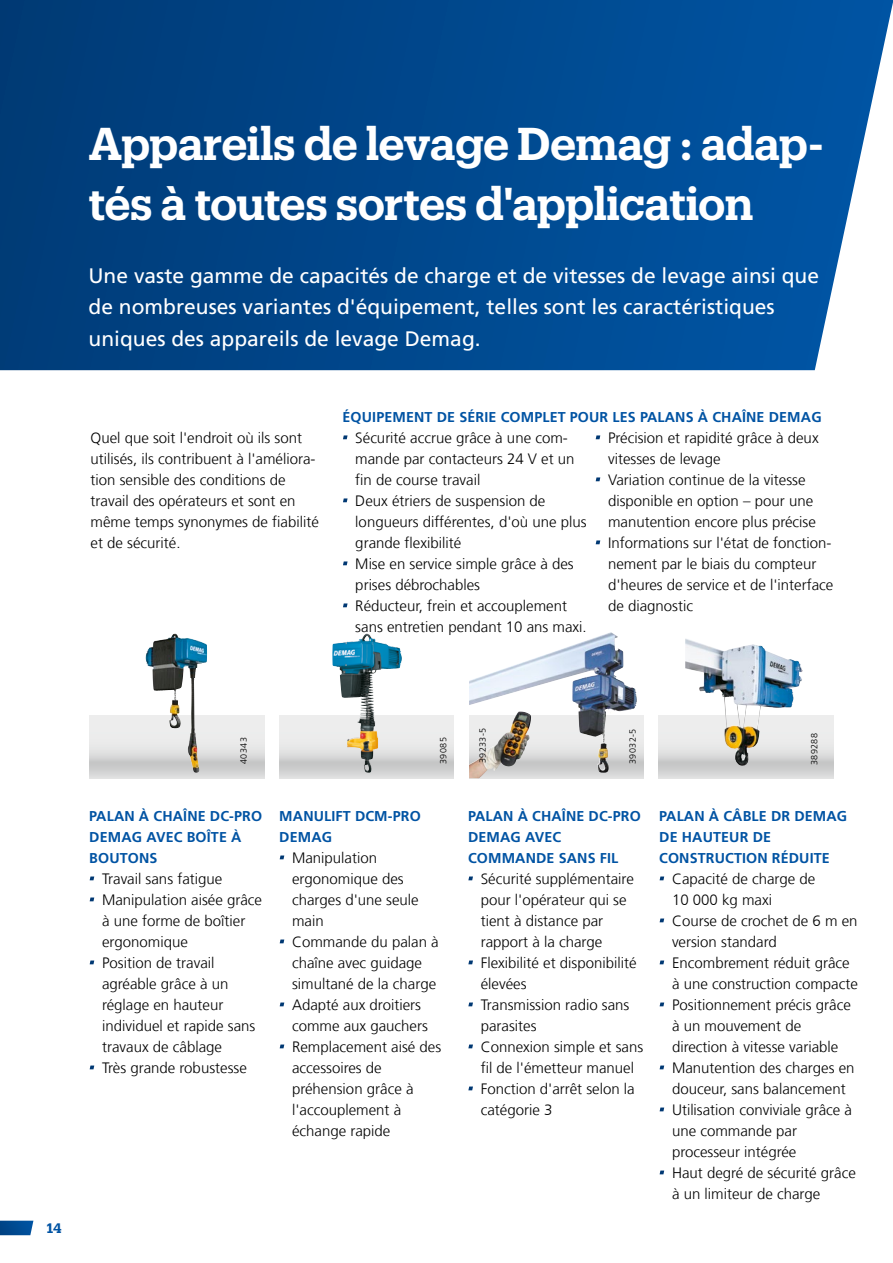
<style>
.page{position:relative;width:893px;height:1263px;background:#fff}
.page>*{position:absolute;margin:0;border:0;box-sizing:border-box;transform-origin:0 0}
.t1{font:600 45px/60px "Produkt";letter-spacing:-.02em;color:#fff}
.t2{font:21px/31.5px "Frutiger LT Com";color:#fff}
.t3{font:300 15px/21px "Frutiger LT Com";color:#000}
.t4{font:700 14.25px/21px "Frutiger LT Com";letter-spacing:.01em;color:#0053a3}
.t5{font:600 13.5px "Produkt";color:#0053a3}
.t6{font:300 9px "Frutiger LT Com";letter-spacing:.05em;color:#000}
.s1{color:#fff}
</style>
<div class="page">
<svg style="left:659px;top:716px;width:174px;height:62px;background:#dcdddd"></svg>
<svg style="left:89px;top:716px;width:175px;height:62px;background:#dbdbda"></svg>
<svg style="left:279px;top:716px;width:175px;height:62px;background:#dad8d3"></svg>
<svg style="left:469px;top:716px;width:175px;height:62px;background:#d6d5d3"></svg>
<img style="left:146px;top:633px;width:29px;height:85px">
<img style="left:332px;top:633px;width:35px;height:75px">
<img style="left:469px;top:666px;width:134px;height:100px">
<img style="left:685px;top:639px;width:118px;height:127px">
<svg style="left:513px;top:711px;width:7px;height:10px"></svg>
<svg style="left:0;top:0;width:893px;height:370px;background:#0b4f91"></svg>
<svg style="left:0;top:1221px;width:33px;height:14px"></svg>
<h1 class="t1" style="left:88px;top:111px;width:737px">Appareils de levage Demag : adap&shy;tés à toutes sortes d'application</h1>
<h2 class="t2" style="left:88px;top:260px;width:732px">Une vaste gamme de capacités de charge et de vitesses de levage ainsi que de nombreuses variantes d'équipement, telles sont les caractéristiques uniques des appareils de levage Demag.</h2>
<p class="t3" style="left:91px;top:427px;width:230px">Quel que soit l'endroit où ils sont utilisés, ils contribuent à l'améliora&shy;tion sensible des conditions de travail des opérateurs et sont en même temps synonymes de fiabilité et de sécurité.</p>
<p class="t4" style="left:343px;top:406px;width:480px">ÉQUIPEMENT DE SÉRIE COMPLET POUR LES PALANS À CHAÎNE DEMAG</p>
<p class="t3" style="left:355px;top:427px;width:221px;text-indent:-13px"><span class="s1">•</span> Sécurité accrue grâce à une com&shy;mande par contacteurs 24 V et un fin de course travail</p>
<p class="t3" style="left:355px;top:490px;width:233px;text-indent:-13px"><span class="s1">•</span> Deux étriers de suspension de longueurs différentes, d'où une plus grande flexibilité</p>
<p class="t3" style="left:355px;top:553px;width:220px;text-indent:-13px"><span class="s1">•</span> Mise en service simple grâce à des prises débrochables</p>
<p class="t3" style="left:355px;top:595px;width:233px;text-indent:-13px"><span class="s1">•</span> Réducteur, frein et accouplement sans entretien pendant 10 ans maxi.</p>
<p class="t3" style="left:608px;top:427px;width:212px;text-indent:-13px"><span class="s1">•</span> Précision et rapidité grâce à deux vitesses de levage</p>
<p class="t3" style="left:608px;top:469px;width:209px;text-indent:-13px"><span class="s1">•</span> Variation continue de la vitesse disponible en option – pour une manutention encore plus précise</p>
<p class="t3" style="left:608px;top:532px;width:227px;text-indent:-13px"><span class="s1">•</span> Informations sur l'état de fonction&shy;nement par le biais du compteur d'heures de service et de l'interface de diagnostic</p>
<p class="t5" style="left:47px;top:1218px;width:16px">14</p>
<p class="t6" style="left:238px;top:764px;width:28px;rotate:-90deg">40343</p>
<p class="t6" style="left:438px;top:764px;width:28px;rotate:-90deg">39085</p>
<p class="t6" style="left:477px;top:763px;width:37px;rotate:-90deg">39233-5</p>
<p class="t6" style="left:627px;top:764px;width:37px;rotate:-90deg">39032-5</p>
<p class="t6" style="left:809px;top:765px;width:34px;rotate:-90deg">389288</p>
<p class="t4" style="left:89px;top:805px;width:174px">PALAN À CHAÎNE DC-PRO<br>DEMAG AVEC BOÎTE À<br>BOUTONS</p>
<p class="t3" style="left:89px;top:868px;width:135px"><span class="s1">•</span> Travail sans fatigue</p>
<p class="t3" style="left:102px;top:889px;width:162px;text-indent:-13px"><span class="s1">•</span> Manipulation aisée grâce à une forme de boîtier ergonomique</p>
<p class="t3" style="left:102px;top:952px;width:155px;text-indent:-13px"><span class="s1">•</span> Position de travail agréable grâce à un réglage en hauteur individuel et rapide sans travaux de câblage</p>
<p class="t3" style="left:89px;top:1057px;width:159px"><span class="s1">•</span> Très grande robustesse</p>
<p class="t4" style="left:279px;top:805px;width:143px">MANULIFT DCM-PRO<br>DEMAG</p>
<p class="t3" style="left:292px;top:847px;width:128px;text-indent:-13px"><span class="s1">•</span> Manipulation ergonomique des charges d'une seule main</p>
<p class="t3" style="left:292px;top:931px;width:148px;text-indent:-13px"><span class="s1">•</span> Commande du palan à chaîne avec guidage simultané de la charge</p>
<p class="t3" style="left:292px;top:994px;width:137px;text-indent:-13px"><span class="s1">•</span> Adapté aux droitiers comme aux gauchers</p>
<p class="t3" style="left:292px;top:1036px;width:151px;text-indent:-13px"><span class="s1">•</span> Remplacement aisé des accessoires de préhension grâce à l'accouplement à échange rapide</p>
<p class="t4" style="left:468px;top:805px;width:174px">PALAN À CHAÎNE DC-PRO<br>DEMAG AVEC<br>COMMANDE SANS FIL</p>
<p class="t3" style="left:481px;top:868px;width:155px;text-indent:-13px"><span class="s1">•</span> Sécurité supplémentaire pour l'opérateur qui se tient à distance par rapport à la charge</p>
<p class="t3" style="left:481px;top:952px;width:157px;text-indent:-13px"><span class="s1">•</span> Flexibilité et disponibilité élevées</p>
<p class="t3" style="left:481px;top:994px;width:150px;text-indent:-13px"><span class="s1">•</span> Transmission radio sans parasites</p>
<p class="t3" style="left:468px;top:1036px;width:177px;text-align:center"><span class="s1">•</span> Connexion simple et sans fil de l'émetteur manuel</p>
<p class="t3" style="left:481px;top:1078px;width:155px;text-indent:-13px"><span class="s1">•</span> Fonction d'arrêt selon la catégorie 3</p>
<p class="t4" style="left:659px;top:805px;width:189px">PALAN À CÂBLE DR DEMAG<br>DE HAUTEUR DE<br>CONSTRUCTION RÉDUITE</p>
<p class="t3" style="left:672px;top:868px;width:145px;text-indent:-13px"><span class="s1">•</span> Capacité de charge de<br>10 000 kg maxi</p>
<p class="t3" style="left:672px;top:910px;width:187px;text-indent:-13px"><span class="s1">•</span> Course de crochet de 6 m en version standard</p>
<p class="t3" style="left:672px;top:952px;width:187px;text-indent:-13px"><span class="s1">•</span> Encombrement réduit grâce à une construction compacte</p>
<p class="t3" style="left:672px;top:994px;width:180px;text-indent:-13px"><span class="s1">•</span> Positionnement précis grâce à un mouvement de direction à vitesse variable</p>
<p class="t3" style="left:659px;top:1057px;width:197px;text-align:center"><span class="s1">•</span> Manutention des charges en douceur, sans balancement</p>
<p class="t3" style="left:672px;top:1099px;width:181px;text-indent:-13px"><span class="s1">•</span> Utilisation conviviale grâce à une commande par processeur intégrée</p>
<p class="t3" style="left:672px;top:1162px;width:185px;text-indent:-13px"><span class="s1">•</span> Haut degré de sécurité grâce à un limiteur de charge</p>
</div>
